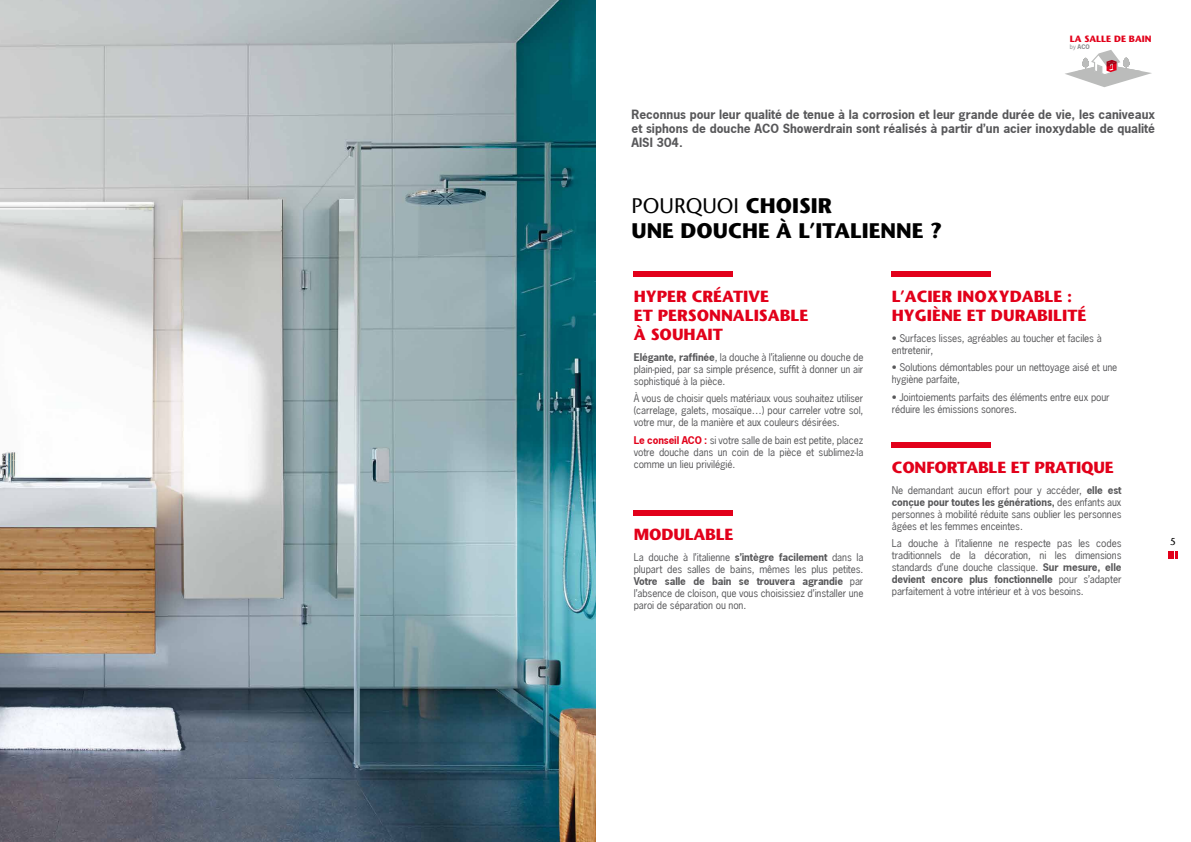
<style>
.page{position:relative;width:1191px;height:842px;background:#fff}
.page>*{position:absolute;margin:0;border:0;box-sizing:border-box;transform-origin:0 0}
.t1{font:700 21px/25.2px "Stone Sans";color:#000}
.t2{font:700 16px/19.2px "Stone Sans";color:#e2001a}
.t3{font:700 12px/14.4px "News Gothic";color:#58585a;text-align:justify}
.t4{font:10px/12px "News Gothic";letter-spacing:-.01em;color:#58585a;text-align:justify}
.t5{font:10px "Stone Sans";color:#000}
.t6{font:700 9.1px "Stone Sans";color:#e2001a}
.t7{font:700 6px "News Gothic";color:#87888a}
.s1{font-weight:400}
.s2{font-weight:700}
.s3{font-weight:700;color:#e2001a}
</style>
<div class="page">
<svg style="left:1168px;top:552px;width:9px;height:7px"></svg>
<img style="left:0;top:0;width:595px;height:842px">
<svg style="left:1065px;top:50px;width:87px;height:37px"></svg>
<div style="left:634px;top:271px;width:99px;height:6px;background:#e2001a"></div>
<div style="left:634px;top:510px;width:99px;height:5px;background:#e2001a"></div>
<div style="left:891px;top:271px;width:100px;height:6px;background:#e2001a"></div>
<div style="left:891px;top:442px;width:100px;height:6px;background:#e2001a"></div>
<p class="t6" style="left:1069px;top:33px;width:83px">LA SALLE DE BAIN</p>
<p class="t7" style="left:1069px;top:43px;width:22px"><span class="s1">by</span> ACO</p>
<p class="t3" style="left:631px;top:107px;width:525px">Reconnus pour leur qualité de tenue à la corrosion et leur grande durée de vie, les caniveaux et siphons de douche ACO Showerdrain sont réalisés à partir d’un acier inoxydable de qualité AISI 304.</p>
<h1 class="t1" style="left:631px;top:193px;width:312px"><span class="s1">POURQUOI</span> CHOISIR<br>UNE DOUCHE À L’ITALIENNE ?</h1>
<h2 class="t2" style="left:634px;top:287px;width:176px">HYPER CRÉATIVE<br>ET PERSONNALISABLE<br>À SOUHAIT</h2>
<p class="t4" style="left:634px;top:351px;width:231px"><span class="s2">Elégante, raffinée</span>, la douche à l’italienne ou douche de plain-pied, par sa simple présence, suffit à donner un air sophistiqué à la pièce.</p>
<p class="t4" style="left:634px;top:392px;width:231px">À vous de choisir quels matériaux vous souhaitez utiliser (carrelage, galets, mosaïque…) pour carreler votre sol, votre mur, de la manière et aux couleurs désirées.</p>
<p class="t4" style="left:634px;top:434px;width:231px"><span class="s3">Le conseil ACO :</span> si votre salle de bain est petite, placez votre douche dans un coin de la pièce et sublimez-la comme un lieu privilégié.</p>
<h2 class="t2" style="left:634px;top:525px;width:101px">MODULABLE</h2>
<p class="t4" style="left:634px;top:551px;width:231px">La douche à l’italienne <span class="s2">s’intègre facilement</span> dans la plupart des salles de bains, mêmes les plus petites.<br><span class="s2">Votre salle de bain se trouvera agrandie</span> par l’absence de cloison, que vous choisissiez d’installer une paroi de séparation ou non.</p>
<h2 class="t2" style="left:891px;top:287px;width:196px">L’ACIER INOXYDABLE :<br>HYGIÈNE ET DURABILITÉ</h2>
<p class="t4" style="left:891px;top:332px;width:211px">• Surfaces lisses, agréables au toucher et faciles à entretenir,</p>
<p class="t4" style="left:891px;top:361px;width:227px">• Solutions démontables pour un nettoyage aisé et une hygiène parfaite,</p>
<p class="t4" style="left:891px;top:391px;width:219px">• Jointoiements parfaits des éléments entre eux pour réduire les émissions sonores.</p>
<h2 class="t2" style="left:891px;top:458px;width:223px">CONFORTABLE ET PRATIQUE</h2>
<p class="t4" style="left:891px;top:484px;width:231px">Ne demandant aucun effort pour y accéder, <span class="s2">elle est conçue pour toutes les générations,</span> des enfants aux personnes à mobilité réduite sans oublier les personnes âgées et les femmes enceintes.</p>
<p class="t4" style="left:891px;top:537px;width:231px">La douche à l’italienne ne respecte pas les codes traditionnels de la décoration, ni les dimensions standards d’une douche classique. <span class="s2">Sur mesure, elle devient encore plus fonctionnelle</span> pour s’adapter parfaitement à votre intérieur et à vos besoins.</p>
<p class="t5" style="left:1170px;top:536px;width:7px">5</p>
</div>
